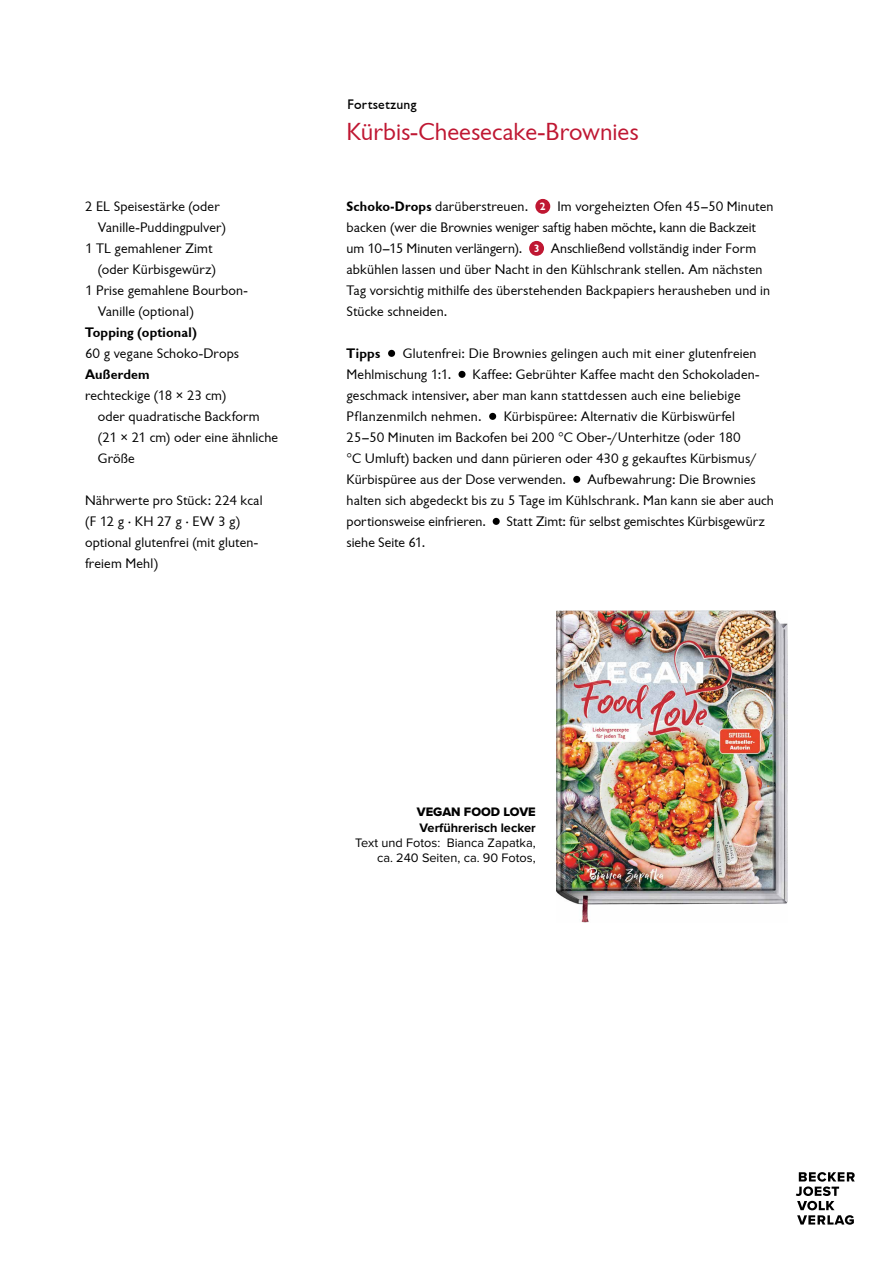
<style>
.page{position:relative;width:893px;height:1263px;background:#fff}
.page>*{position:absolute;margin:0;border:0;box-sizing:border-box;transform-origin:0 0}
.t1{font:25.5px "Chantilly";color:#bf1732}
.t2{font:14.25px/21px "Chantilly";letter-spacing:.01em;color:#000}
.t3{font:700 14.25px "Chantilly";letter-spacing:.01em;color:#000}
.t4{font:500 14.25px "Chantilly";letter-spacing:.01em;color:#000}
.t5{font:12.75px/15.3px "Proxima Nova";color:#000;text-align:right}
.t6{font:700 12.75px "Proxima Nova";color:#000}
.t7{font:12.75px "Proxima Nova Extrabld";color:#000}
.s1{font-weight:700}
.s2{font-weight:700;font-size:10.95px;color:#fff}
</style>
<div class="page">
<svg style="left:796px;top:1172px;width:59px;height:53px"></svg>
<img style="left:556px;top:611px;width:231px;height:312px">
<div style="left:535px;top:199px;width:15px;height:15px;background:#bf1732;border-radius:50%"></div>
<div style="left:529px;top:241px;width:15px;height:15px;background:#bf1732;border-radius:50%"></div>
<div style="left:388px;top:350px;width:7px;height:7px;background:#000;border-radius:50%"></div>
<div style="left:458px;top:371px;width:7px;height:7px;background:#000;border-radius:50%"></div>
<div style="left:489px;top:413px;width:7px;height:7px;background:#000;border-radius:50%"></div>
<div style="left:573px;top:476px;width:7px;height:7px;background:#000;border-radius:50%"></div>
<div style="left:493px;top:518px;width:7px;height:7px;background:#000;border-radius:50%"></div>
<p class="t2" style="left:85px;top:196px;width:136px">2 EL Speisestärke (oder</p>
<p class="t2" style="left:98px;top:217px;width:130px">Vanille-Puddingpulver)</p>
<p class="t2" style="left:85px;top:238px;width:129px">1 TL gemahlener Zimt</p>
<p class="t2" style="left:98px;top:259px;width:120px">(oder Kürbisgewürz)</p>
<p class="t2" style="left:85px;top:280px;width:164px">1 Prise gemahlene Bourbon-</p>
<p class="t2" style="left:98px;top:301px;width:98px">Vanille (optional)</p>
<p class="t3" style="left:85px;top:324px;width:114px">Topping (optional)</p>
<p class="t2" style="left:85px;top:343px;width:156px">60 g vegane Schoko-Drops</p>
<p class="t3" style="left:85px;top:366px;width:66px">Außerdem</p>
<p class="t2" style="left:98px;top:385px;width:182px;text-indent:-13px">rechteckige (18 × 23 cm)<br>oder quadratische Backform (21 × 21 cm) oder eine ähnliche<br>Größe</p>
<p class="t2" style="left:85px;top:490px;width:179px">Nährwerte pro Stück: 224 kcal (F 12 g · KH 27 g · EW 3 g) optional glutenfrei (mit gluten&shy;freiem Mehl)</p>
<p class="t4" style="left:348px;top:96px;width:70px">Fortsetzung</p>
<h1 class="t1" style="left:347px;top:117px;width:293px">Kürbis-Cheesecake-Brownies</h1>
<p class="t2" style="left:347px;top:196px;width:428px"><span class="s1">Schoko-Drops</span> darüberstreuen. <span class="s2">2</span> Im vorgeheizten Ofen 45–50 Minuten backen (wer die Brownies weniger saftig haben möchte, kann die Backzeit um 10–15 Minuten verlängern). <span class="s2">3</span> Anschließend vollständig inder Form abkühlen lassen und über Nacht in den Kühlschrank stellen. Am nächsten Tag vorsichtig mithilfe des überstehenden Backpapiers herausheben und in Stücke schneiden.</p>
<p class="t3" style="left:347px;top:345px;width:35px">Tipps</p>
<p class="t2" style="left:347px;top:343px;width:411px;text-indent:56px">Glutenfrei: Die Brownies gelingen auch mit einer glutenfreien<br>Mehlmischung 1:1.</p>
<p class="t2" style="left:347px;top:364px;width:414px;text-indent:126px">Kaffee: Gebrühter Kaffee macht den Schokoladen&shy;geschmack intensiver, aber man kann stattdessen auch eine beliebige<br>Pflanzenmilch nehmen.</p>
<p class="t2" style="left:347px;top:406px;width:412px;text-indent:157px">Kürbispüree: Alternativ die Kürbiswürfel 25–50 Minuten im Backofen bei 200 °C Ober-/Unterhitze (oder 180 °C Umluft) backen und dann pürieren oder 430 g gekauftes Kürbismus/ Kürbispüree aus der Dose verwenden.</p>
<p class="t2" style="left:347px;top:469px;width:429px;text-indent:241px">Aufbewahrung: Die Brownies halten sich abgedeckt bis zu 5 Tage im Kühlschrank. Man kann sie aber auch portionsweise einfrieren.</p>
<p class="t2" style="left:506px;top:511px;width:260px">Statt Zimt: für selbst gemischtes Kürbisgewürz</p>
<p class="t2" style="left:347px;top:532px;width:80px">siehe Seite 61.</p>
<p class="t7" style="left:417px;top:802px;width:120px">VEGAN FOOD LOVE</p>
<p class="t6" style="left:420px;top:820px;width:118px">Verführerisch lecker</p>
<p class="t5" style="left:355px;top:835px;width:182px">Text und Fotos: Bianca Zapatka, ca. 240 Seiten, ca. 90 Fotos,</p>
</div>
